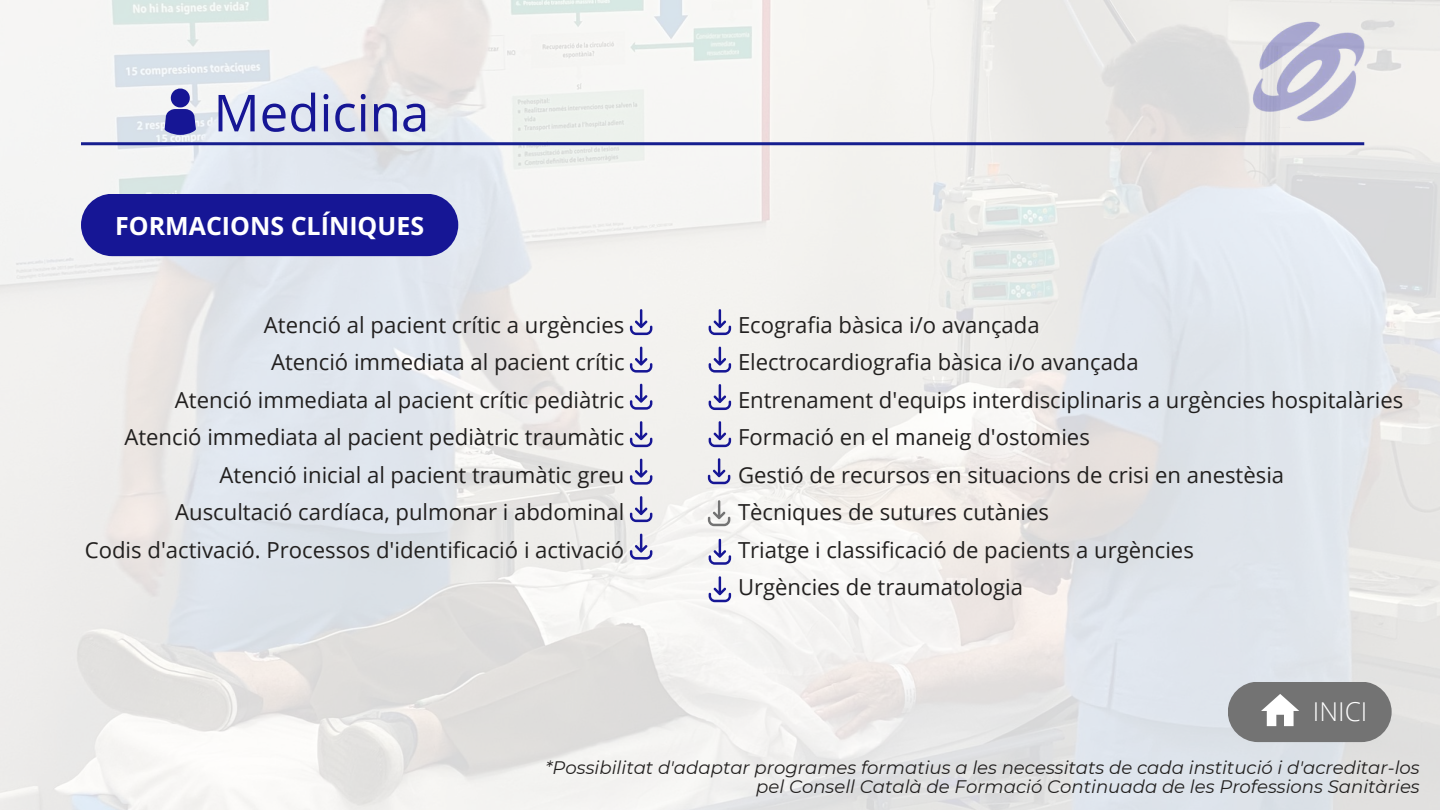
<style>
.page{position:relative;width:1440px;height:810px;background:#fff}
.page>*{position:absolute;margin:0;border:0;box-sizing:border-box;transform-origin:0 0}
.t1{font:51px "Open Sans";color:#161695}
.t2{font:300 26px "Open Sans";color:#fff}
.t3{font:700 25px "Open Sans";color:#fff}
.t4{font:22.1px/37.5px "Open Sans";color:#22201f;text-align:right}
.t5{font:italic 18.1px/18.8px "Montserrat";color:#22201f;text-align:right}
</style>
<div class="page">
<img style="left:0;top:0;width:1440px;height:810px">
<div style="left:81px;top:194px;width:377px;height:62px;background:#161695;border-radius:31px"></div>
<hr style="left:81px;top:142px;width:1283px;height:3px;background:#161e8f">
<svg style="left:165px;top:88px;width:31px;height:47px"></svg>
<img style="left:1217px;top:0;width:175px;height:128px">
<div style="left:1228px;top:682px;width:164px;height:60px;background:#737373;border-radius:30px"></div>
<svg style="left:1261px;top:694px;width:38px;height:32px"></svg>
<svg style="left:630px;top:309px;width:22px;height:26px"></svg>
<svg style="left:630px;top:347px;width:22px;height:26px"></svg>
<svg style="left:630px;top:384px;width:22px;height:26px"></svg>
<svg style="left:630px;top:421px;width:22px;height:26px"></svg>
<svg style="left:630px;top:459px;width:22px;height:26px"></svg>
<svg style="left:630px;top:496px;width:22px;height:26px"></svg>
<svg style="left:630px;top:534px;width:22px;height:26px"></svg>
<svg style="left:709px;top:309px;width:22px;height:26px"></svg>
<svg style="left:709px;top:347px;width:22px;height:26px"></svg>
<svg style="left:709px;top:384px;width:22px;height:26px"></svg>
<svg style="left:709px;top:421px;width:22px;height:26px"></svg>
<svg style="left:708px;top:500px;width:22px;height:26px"></svg>
<svg style="left:709px;top:539px;width:22px;height:26px"></svg>
<svg style="left:709px;top:576px;width:22px;height:26px"></svg>
<svg style="left:708px;top:458px;width:22px;height:26px"></svg>
<h1 class="t1" style="left:214px;top:77px;width:217px">Medicina</h1>
<p class="t3" style="left:115px;top:208px;width:311px">FORMACIONS CLÍNIQUES</p>
<p class="t4" style="left:85px;top:306px;width:541px">Atenció al pacient crític a urgències<br>Atenció immediata al pacient crític<br>Atenció immediata al pacient crític pediàtric<br>Atenció immediata al pacient pediàtric traumàtic Atenció inicial al pacient traumàtic greu<br>Auscultació cardíaca, pulmonar i abdominal<br>Codis d'activació. Processos d'identificació i activació</p>
<p class="t4" style="left:738px;top:306px;width:667px;text-align:left">Ecografia bàsica i/o avançada<br>Electrocardiografia bàsica i/o avançada<br>Entrenament d'equips interdisciplinaris a urgències hospitalàries Formació en el maneig d'ostomies<br>Gestió de recursos en situacions de crisi en anestèsia<br>Tècniques de sutures cutànies<br>Triatge i classificació de pacients a urgències<br>Urgències de traumatologia</p>
<p class="t2" style="left:1313px;top:693px;width:56px">INICI</p>
<p class="t5" style="left:546px;top:758px;width:876px">*Possibilitat d'adaptar programes formatius a les necessitats de cada institució i d'acreditar-los pel Consell Català de Formació Continuada de les Professions Sanitàries</p>
</div>
